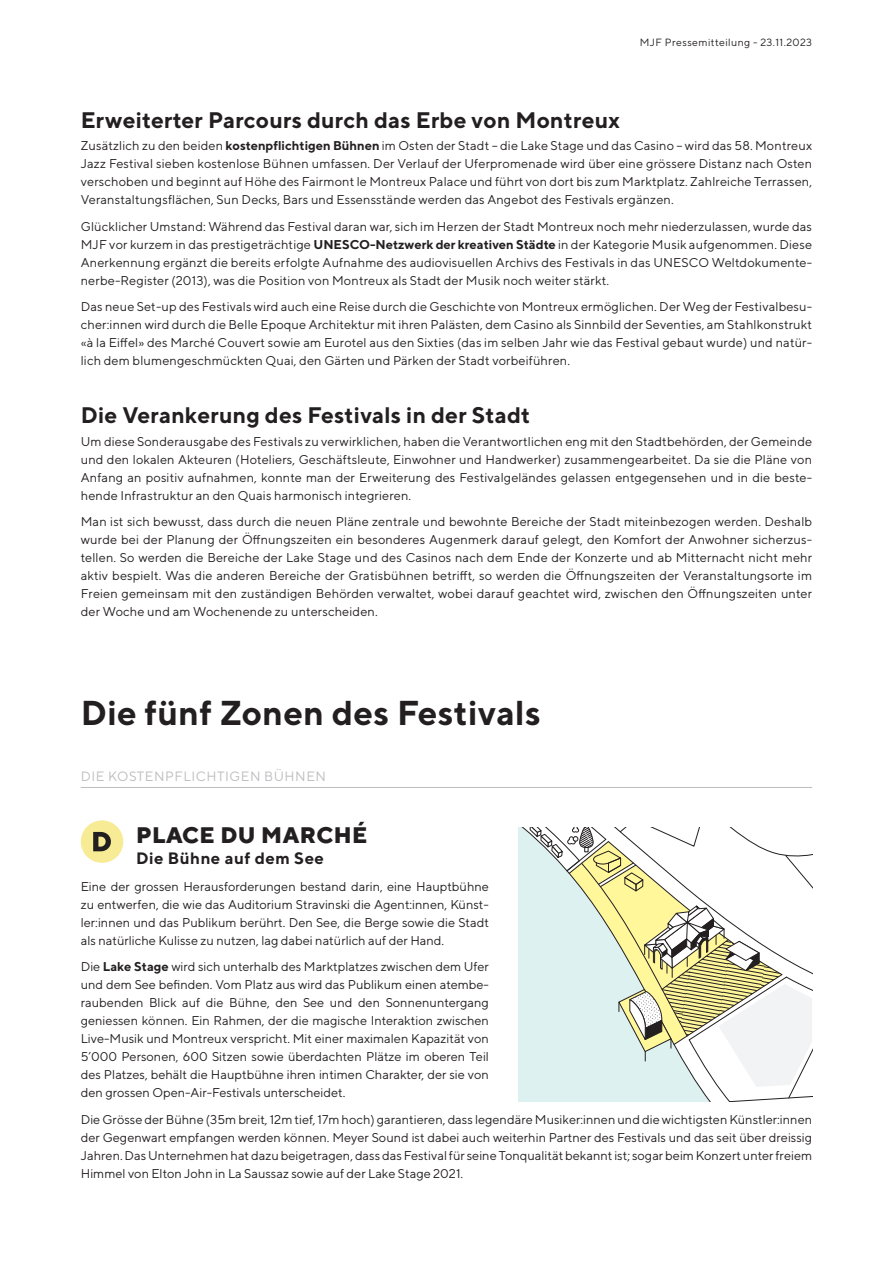
<style>
.page{position:relative;width:893px;height:1263px;background:#fff}
.page>*{position:absolute;margin:0;border:0;box-sizing:border-box;transform-origin:0 0}
.Sous-titre{font:700 34.5px "TT Norms";letter-spacing:.01em;color:#231f20}
.Sous-titre-2{font:700 22.5px "TT Norms";letter-spacing:.01em;color:#231f20}
.Texte{font:800 22.5px "TT Norms";letter-spacing:.02em;color:#231f20}
.Texte-2{font:700 16.5px "TT Norms";letter-spacing:.03em;color:#231f20}
.Texte-3{font:13.5px "TT Norms";letter-spacing:.04em;color:#bcbdc0}
.Texte-4{font:12.75px/18px "TT Norms";letter-spacing:.01em;color:#231f20;text-align:justify}
.t1{font:10.5px "TT Norms";letter-spacing:.04em;color:#231f20}
.t2{font:italic 800 7.2px "TT Norms";color:#231f20}
.t3{font:800 7.05px "TT Norms";color:#231f20}
.s1{font-weight:700}
</style>
<div class="page">
<hr style="left:81px;top:787px;width:731px;height:1px;background:#bcbdc0">
<div style="left:81px;top:820px;width:42px;height:43px;background:#f8eb96;border-radius:50%"></div>
<svg style="left:93px;top:832px;width:18px;height:19px"></svg>
<svg style="left:519px;top:827px;width:293px;height:274px"></svg>
<p class="t1" style="left:640px;top:36px;width:174px">MJF Pressemitteilung - 23.11.2023</p>
<p class="Sous-titre-2" style="left:81px;top:106px;width:541px">Erweiterter Parcours durch das Erbe von Montreux</p>
<p class="Texte-4" style="left:81px;top:136px;width:733px">Zusätzlich zu den beiden <span class="s1">kostenpflichtigen Bühnen</span> im Osten der Stadt – die Lake Stage und das Casino – wird das 58. Montreux Jazz Festival sieben kostenlose Bühnen umfassen. Der Verlauf der Uferpromenade wird über eine grössere Distanz nach Osten verschoben und beginnt auf Höhe des Fairmont le Montreux Palace und führt von dort bis zum Marktplatz. Zahlreiche Terrassen, Veranstaltungsflächen, Sun Decks, Bars und Essensstände werden das Angebot des Festivals ergänzen.</p>
<p class="Texte-4" style="left:81px;top:217px;width:733px">Glücklicher Umstand: Während das Festival daran war, sich im Herzen der Stadt Montreux noch mehr niederzulassen, wurde das MJF vor kurzem in das prestigeträchtige <span class="s1">UNESCO-Netzwerk der kreativen Städte</span> in der Kategorie Musik aufgenommen. Diese Anerkennung ergänzt die bereits erfolgte Aufnahme des audiovisuellen Archivs des Festivals in das UNESCO Weltdokumente&shy;nerbe-Register (2013), was die Position von Montreux als Stadt der Musik noch weiter stärkt.</p>
<p class="Texte-4" style="left:81px;top:297px;width:733px">Das neue Set-up des Festivals wird auch eine Reise durch die Geschichte von Montreux ermöglichen. Der Weg der Festivalbesu&shy;cher:innen wird durch die Belle Epoque Architektur mit ihren Palästen, dem Casino als Sinnbild der Seventies, am Stahlkonstrukt «à la Eiffel» des Marché Couvert sowie am Eurotel aus den Sixties (das im selben Jahr wie das Festival gebaut wurde) und natür&shy;lich dem blumengeschmückten Quai, den Gärten und Pärken der Stadt vorbeiführen.</p>
<p class="Sous-titre-2" style="left:81px;top:401px;width:451px">Die Verankerung des Festivals in der Stadt</p>
<p class="Texte-4" style="left:81px;top:432px;width:733px">Um diese Sonderausgabe des Festivals zu verwirklichen, haben die Verantwortlichen eng mit den Stadtbehörden, der Gemeinde und den lokalen Akteuren (Hoteliers, Geschäftsleute, Einwohner und Handwerker) zusammengearbeitet. Da sie die Pläne von Anfang an positiv aufnahmen, konnte man der Erweiterung des Festivalgeländes gelassen entgegensehen und in die beste&shy;hende Infrastruktur an den Quais harmonisch integrieren.</p>
<p class="Texte-4" style="left:81px;top:512px;width:733px">Man ist sich bewusst, dass durch die neuen Pläne zentrale und bewohnte Bereiche der Stadt miteinbezogen werden. Deshalb wurde bei der Planung der Öffnungszeiten ein besonderes Augenmerk darauf gelegt, den Komfort der Anwohner sicherzus&shy;tellen. So werden die Bereiche der Lake Stage und des Casinos nach dem Ende der Konzerte und ab Mitternacht nicht mehr aktiv bespielt. Was die anderen Bereiche der Gratisbühnen betrifft, so werden die Öffnungszeiten der Veranstaltungsorte im Freien gemeinsam mit den zuständigen Behörden verwaltet, wobei darauf geachtet wird, zwischen den Öffnungszeiten unter der Woche und am Wochenende zu unterscheiden.</p>
<p class="t2" style="left:346px;top:550px;width:23px;rotate:24deg">GARE</p>
<p class="t3" style="left:159px;top:583px;width:37px;rotate:7deg">EUROTEL</p>
<p class="Sous-titre" style="left:81px;top:691px;width:461px">Die fünf Zonen des Festivals</p>
<p class="Texte-3" style="left:81px;top:768px;width:247px">DIE KOSTENPFLICHTIGEN BÜHNEN</p>
<p class="Texte" style="left:136px;top:821px;width:233px">PLACE DU MARCHÉ</p>
<p class="Texte-2" style="left:136px;top:848px;width:189px">Die Bühne auf dem See</p>
<p class="Texte-4" style="left:81px;top:877px;width:410px">Eine der grossen Herausforderungen bestand darin, eine Hauptbühne zu entwerfen, die wie das Auditorium Stravinski die Agent:innen, Künst&shy;ler:innen und das Publikum berührt. Den See, die Berge sowie die Stadt als natürliche Kulisse zu nutzen, lag dabei natürlich auf der Hand.</p>
<p class="Texte-4" style="left:81px;top:958px;width:410px">Die <span class="s1">Lake Stage</span> wird sich unterhalb des Marktplatzes zwischen dem Ufer und dem See befinden. Vom Platz aus wird das Publikum einen atembe&shy;raubenden Blick auf die Bühne, den See und den Sonnenuntergang geniessen können. Ein Rahmen, der die magische Interaktion zwischen Live-Musik und Montreux verspricht. Mit einer maximalen Kapazität von 5’000 Personen, 600 Sitzen sowie überdachten Plätze im oberen Teil des Platzes, behält die Hauptbühne ihren intimen Charakter, der sie von den grossen Open-Air-Festivals unterscheidet.</p>
<p class="Texte-4" style="left:81px;top:1110px;width:733px">Die Grösse der Bühne (35m breit, 12m tief, 17m hoch) garantieren, dass legendäre Musiker:innen und die wichtigsten Künstler:innen der Gegenwart empfangen werden können. Meyer Sound ist dabei auch weiterhin Partner des Festivals und das seit über dreissig Jahren. Das Unternehmen hat dazu beigetragen, dass das Festival für seine Tonqualität bekannt ist; sogar beim Konzert unter freiem Himmel von Elton John in La Saussaz sowie auf der Lake Stage 2021.</p>
</div>
